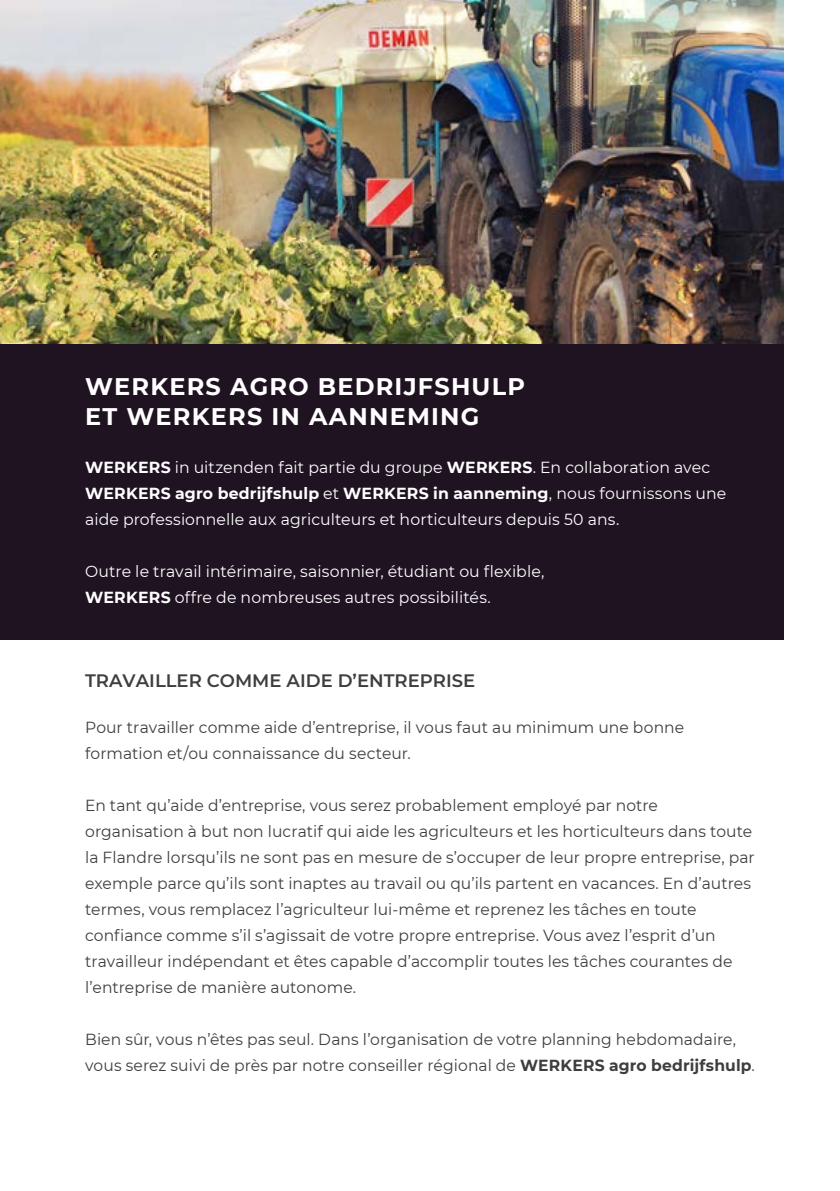
<style>
.page{position:relative;width:840px;height:1191px;background:#fff}
.page>*{position:absolute;margin:0;border:0;box-sizing:border-box;transform-origin:0 0}
.t1{font:700 24px/30px "Montserrat";letter-spacing:.05em;color:#fff}
.t2{font:600 18px "Montserrat";color:#3e3e3f}
.t3{font:16px/26px "Montserrat";letter-spacing:.005em;color:#3e3e3f}
.t4{font:16px/26px "Montserrat";letter-spacing:.005em;color:#fff}
.s1{font-weight:700}
</style>
<div class="page">
<div style="left:0;top:343px;width:782px;height:297px;background:#1f1321"></div>
<img style="left:0;top:0;width:782px;height:343px">
<h1 class="t1" style="left:85px;top:370px;width:441px">WERKERS AGRO BEDRIJFSHULP<br>ET WERKERS IN AANNEMING</h1>
<p class="t4" style="left:85px;top:453px;width:642px"><span class="s1">WERKERS</span> in uitzenden fait partie du groupe <span class="s1">WERKERS</span>. En collaboration avec<br><span class="s1">WERKERS agro bedrijfshulp</span> et <span class="s1">WERKERS in aanneming</span>, nous fournissons une aide professionnelle aux agriculteurs et horticulteurs depuis 50 ans.</p>
<p class="t4" style="left:85px;top:557px;width:460px">Outre le travail intérimaire, saisonnier, étudiant ou flexible,<br><span class="s1">WERKERS</span> offre de nombreuses autres possibilités.</p>
<p class="t2" style="left:85px;top:668px;width:391px">TRAVAILLER COMME AIDE D’ENTREPRISE</p>
<p class="t3" style="left:85px;top:713px;width:600px">Pour travailler comme aide d’entreprise, il vous faut au minimum une bonne formation et/ou connaissance du secteur.</p>
<p class="t3" style="left:85px;top:791px;width:671px">En tant qu’aide d’entreprise, vous serez probablement employé par notre organisation à but non lucratif qui aide les agriculteurs et les horticulteurs dans toute la Flandre lorsqu’ils ne sont pas en mesure de s’occuper de leur propre entreprise, par exemple parce qu’ils sont inaptes au travail ou qu’ils partent en vacances. En d’autres termes, vous remplacez l’agriculteur lui-même et reprenez les tâches en toute confiance comme s’il s’agissait de votre propre entreprise. Vous avez l’esprit d’un travailleur indépendant et êtes capable d’accomplir toutes les tâches courantes de l’entreprise de manière autonome.</p>
<p class="t3" style="left:85px;top:1025px;width:670px">Bien sûr, vous n’êtes pas seul. Dans l’organisation de votre planning hebdomadaire, vous serez suivi de près par notre conseiller régional de <span class="s1">WERKERS agro bedrijfshulp</span>.</p>
</div>
